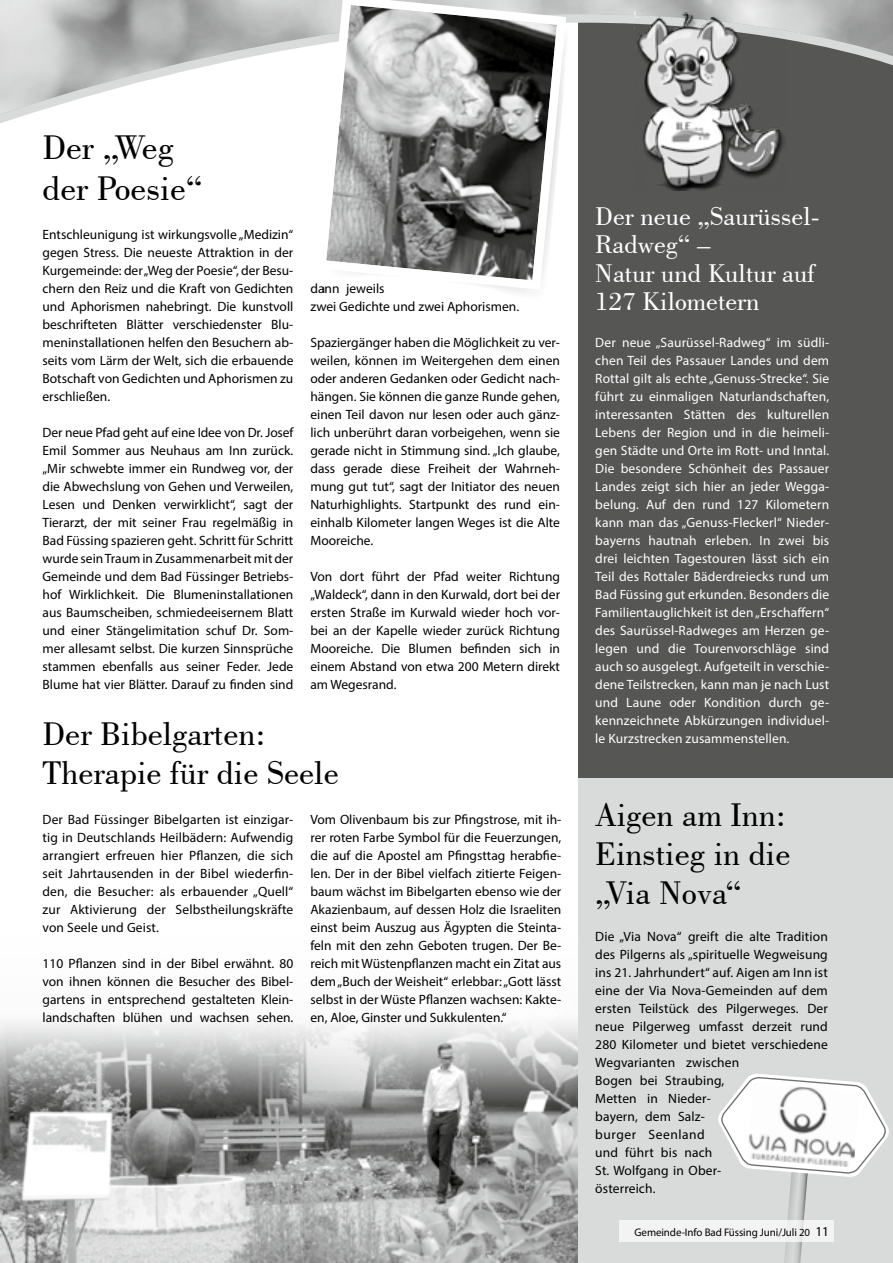
<style>
.page{position:relative;width:893px;height:1263px;background:#fff}
.page>*{position:absolute;margin:0;border:0;box-sizing:border-box;transform-origin:0 0}
.t1{font:36px/40.5px "Bodoni BT";color:#000}
.t2{font:34.5px/39px "Bodoni BT";color:#000}
.t3{font:27px/28.5px "Bodoni BT";color:#fff}
.t4{font:13.5px/18px "Myriad Pro";letter-spacing:.005em;color:#000;text-align:justify}
.t5{font:13.5px/18px "Myriad Pro";letter-spacing:.01em;color:#fff;text-align:justify}
.t6{font:10.95px "Myriad Pro";letter-spacing:-.01em;color:#000}
.t7{font:10.8px "Myriad Pro";letter-spacing:-.01em;color:#000}
.s1{font-size:10.8px}
.s2{font-size:13.5px}
</style>
<div class="page">
<div style="left:578px;top:0;width:315px;height:778px;background:#565655"></div>
<img style="left:0;top:1029px;width:578px;height:234px">
<div style="left:578px;top:778px;width:315px;height:485px;background:#d9dada"></div>
<svg style="left:0;top:0;width:893px;height:191px"></svg>
<svg style="left:312px;top:0;width:259px;height:293px"></svg>
<img style="left:635px;top:5px;width:151px;height:185px">
<svg style="left:718px;top:1073px;width:171px;height:190px"></svg>
<img style="left:747px;top:1083px;width:113px;height:85px">
<div style="left:619px;top:1220px;width:214px;height:22px;background:#f3f3f3"></div>
<h1 class="t1" style="left:43px;top:126px;width:162px">Der „Weg der Poesie“</h1>
<p class="t4" style="left:43px;top:225px;width:252px">Entschleunigung ist wirkungsvolle „Medizin“ gegen Stress. Die neueste Attraktion in der Kurgemeinde: der „Weg der Poesie“, der Besu&shy;chern den Reiz und die Kraft von Gedichten und Aphorismen nahebringt. Die kunstvoll beschrifteten Blätter verschiedenster Blu&shy;meninstallationen helfen den Besuchern ab&shy;seits vom Lärm der Welt, sich die erbauende Botschaft von Gedichten und Aphorismen zu erschließen.</p>
<p class="t4" style="left:43px;top:423px;width:252px">Der neue Pfad geht auf eine Idee von Dr. Josef Emil Sommer aus Neuhaus am Inn zurück. „Mir schwebte immer ein Rundweg vor, der die Abwechslung von Gehen und Verweilen, Lesen und Denken verwirklicht“, sagt der Tierarzt, der mit seiner Frau regelmäßig in Bad Füssing spazieren geht. Schritt für Schritt wurde sein Traum in Zusammenarbeit mit der Gemeinde und dem Bad Füssinger Betriebs&shy;hof Wirklichkeit. Die Blumeninstallationen aus Baumscheiben, schmiedeeisernem Blatt und einer Stängelimitation schuf Dr. Som&shy;mer allesamt selbst. Die kurzen Sinnsprüche stammen ebenfalls aus seiner Feder. Jede Blume hat vier Blätter. Darauf zu finden sind</p>
<p class="t4" style="left:310px;top:279px;width:210px">dann jeweils<br>zwei Gedichte und zwei Aphorismen.</p>
<p class="t4" style="left:310px;top:333px;width:251px">Spaziergänger haben die Möglichkeit zu ver&shy;weilen, können im Weitergehen dem einen oder anderen Gedanken oder Gedicht nach&shy;hängen. Sie können die ganze Runde gehen, einen Teil davon nur lesen oder auch gänz&shy;lich unberührt daran vorbeigehen, wenn sie gerade nicht in Stimmung sind. „Ich glaube, dass gerade diese Freiheit der Wahrneh&shy;mung gut tut“, sagt der Initiator des neuen Naturhighlights. Startpunkt des rund ein&shy;einhalb Kilometer langen Weges ist die Alte Mooreiche.</p>
<p class="t4" style="left:310px;top:567px;width:251px">Von dort führt der Pfad weiter Richtung „Waldeck“, dann in den Kurwald, dort bei der ersten Straße im Kurwald wieder hoch vor&shy;bei an der Kapelle wieder zurück Richtung Mooreiche. Die Blumen befinden sich in einem Abstand von etwa 200 Metern direkt am Wegesrand.</p>
<h2 class="t2" style="left:43px;top:713px;width:298px">Der Bibelgarten:<br>Therapie für die Seele</h2>
<p class="t4" style="left:43px;top:810px;width:252px">Der Bad Füssinger Bibelgarten ist einzigar&shy;tig in Deutschlands Heilbädern: Aufwendig arrangiert erfreuen hier Pflanzen, die sich seit Jahrtausenden in der Bibel wiederfin&shy;den, die Besucher: als erbauender „Quell“ zur Aktivierung der Selbstheilungskräfte von Seele und Geist.</p>
<p class="t4" style="left:43px;top:954px;width:252px">110 Pflanzen sind in der Bibel erwähnt. 80 von ihnen können die Besucher des Bibel&shy;gartens in entsprechend gestalteten Klein&shy;landschaften blühen und wachsen sehen.</p>
<p class="t4" style="left:310px;top:810px;width:252px">Vom Olivenbaum bis zur Pfingstrose, mit ih&shy;rer roten Farbe Symbol für die Feuerzungen, die auf die Apostel am Pfingsttag herabfie&shy;len. Der in der Bibel vielfach zitierte Feigen&shy;baum wächst im Bibelgarten ebenso wie der Akazienbaum, auf dessen Holz die Israeliten einst beim Auszug aus Ägypten die Steinta&shy;feln mit den zehn Geboten trugen. Der Be&shy;reich mit Wüstenpflanzen macht ein Zitat aus dem „Buch der Weisheit“ erlebbar: „Gott lässt selbst in der Wüste Pflanzen wachsen: Kakte&shy;en, Aloe, Ginster und Sukkulenten.“</p>
<h3 class="t3" style="left:595px;top:201px;width:226px">Der neue „Saurüssel-<br>Radweg“ –<br>Natur und Kultur auf<br>127 Kilometern</h3>
<p class="t5" style="left:595px;top:333px;width:235px">Der neue „Saurüssel-Radweg“ im südli&shy;chen Teil des Passauer Landes und dem Rottal gilt als echte „Genuss-Strecke“. Sie führt zu einmaligen Naturlandschaften, interessanten Stätten des kulturellen Lebens der Region und in die heimeli&shy;gen Städte und Orte im Rott- und Inntal.<br>Die besondere Schönheit des Passauer Landes zeigt sich hier an jeder Wegga&shy;belung. Auf den rund 127 Kilometern kann man das „Genuss-Fleckerl“ Nieder&shy;bayerns hautnah erleben. In zwei bis drei leichten Tagestouren lässt sich ein Teil des Rottaler Bäderdreiecks rund um Bad Füssing gut erkunden. Besonders die Familientauglichkeit ist den „Erschaffern“ des Saurüssel-Radweges am Herzen ge&shy;legen und die Tourenvorschläge sind auch so ausgelegt. Aufgeteilt in verschie&shy;dene Teilstrecken, kann man je nach Lust und Laune oder Kondition durch ge&shy;kennzeichnete Abkürzungen individuel&shy;le Kurzstrecken zusammenstellen.</p>
<h2 class="t2" style="left:595px;top:794px;width:197px">Aigen am Inn:<br>Einstieg in die „Via Nova“</h2>
<p class="t4" style="left:595px;top:927px;width:234px;text-align:left">Die „Via Nova“ greift die alte Tradition des Pilgerns als „spirituelle Wegweisung ins 21. Jahrhundert“ auf. Aigen am Inn ist eine der Via Nova-Gemeinden auf dem ersten Teilstück des Pilgerweges. Der neue Pilgerweg umfasst derzeit rund<br>280 Kilometer und bietet verschiedene<br>Wegvarianten zwischen<br>Bogen bei Straubing,<br>Metten in Nieder-<br>bayern, dem Salz-<br>burger Seenland<br>und führt bis nach<br>St. Wolfgang in Ober-<br>österreich.</p>
<p class="t6" style="left:635px;top:1226px;width:196px">Gemeinde-Info Bad Füssing Juni/Juli <span class="s1">20</span> <span class="s2">11</span></p>
<p class="t7" style="left:636px;top:1226px;width:162px">Gemeinde-Info Bad Füssing Juni/Juli</p>
</div>
